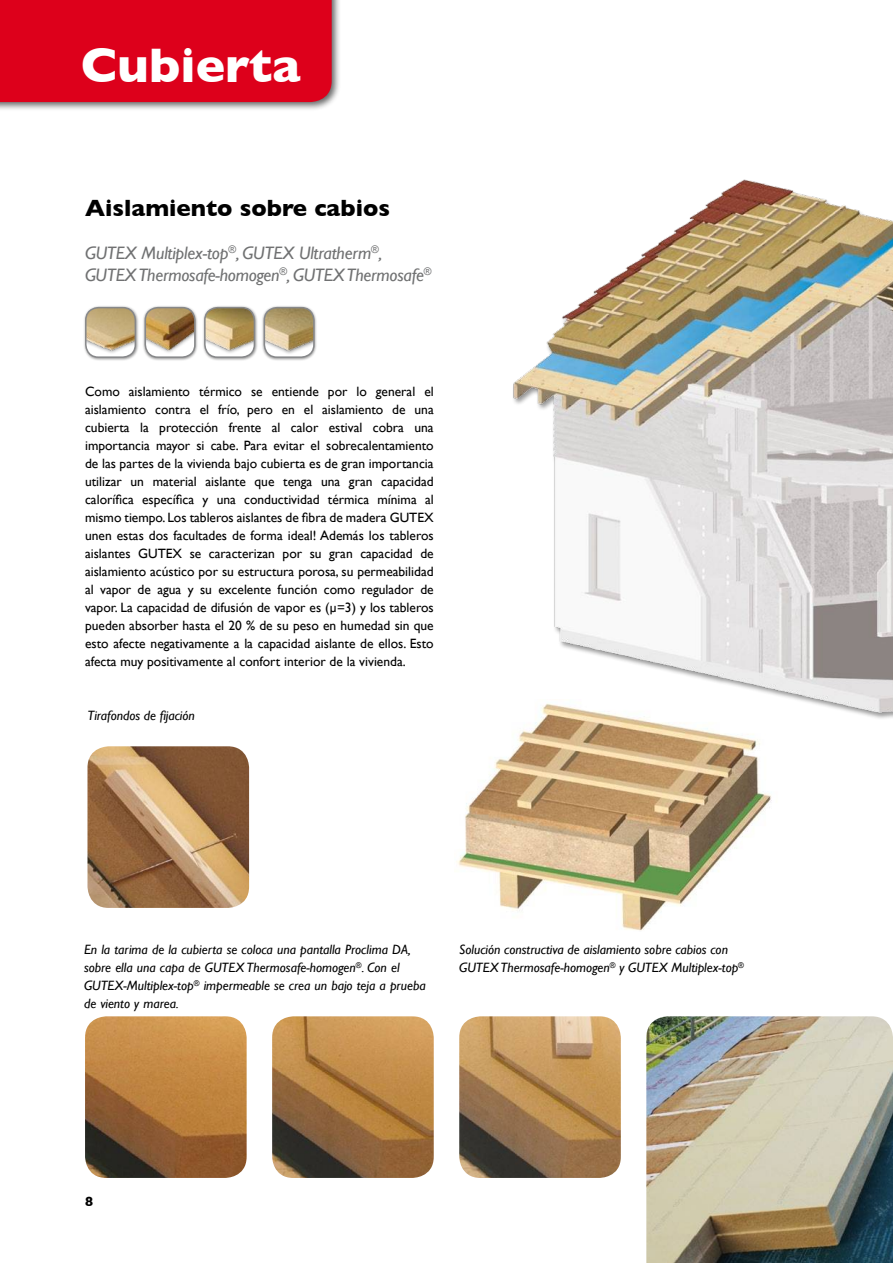
<style>
.page{position:relative;width:893px;height:1263px;background:#fff}
.page>*{position:absolute;margin:0;border:0;box-sizing:border-box;transform-origin:0 0}
.t1{font:700 49.5px "Gill Sans";color:#fff}
.t2{font:700 24px "Gill Sans";color:#000}
.t3{font:italic 18px/21.6px "Gill Sans";letter-spacing:-.015em;color:#707172}
.t4{font:13.5px/18px "Gill Sans";color:#000;text-align:justify}
.t5{font:italic 13.5px/18px "Gill Sans";color:#000}
.t6{font:700 13.5px "Gill Sans";color:#000}
</style>
<div class="page">
<img style="left:513px;top:179px;width:380px;height:540px">
<img style="left:456px;top:699px;width:322px;height:232px">
<div style="left:0;top:0;width:341px;height:112px;background:#000;opacity:.6"></div>
<div style="left:0;top:0;width:332px;height:102px;background:#dd001b"></div>
<img style="left:646px;top:1016px;width:247px;height:247px">
<img style="left:87px;top:746px;width:162px;height:162px">
<img style="left:85px;top:1016px;width:162px;height:162px">
<img style="left:272px;top:1016px;width:162px;height:162px">
<img style="left:459px;top:1016px;width:162px;height:162px">
<div style="left:83px;top:305px;width:56px;height:56px;background:#000;opacity:.4"></div>
<img style="left:86px;top:308px;width:49px;height:49px">
<div style="left:85px;top:307px;width:51px;height:51px;border:2px solid #87888a;border-radius:13px"></div>
<div style="left:142px;top:305px;width:57px;height:56px;background:#000;opacity:.4"></div>
<img style="left:145px;top:308px;width:50px;height:49px">
<div style="left:145px;top:307px;width:51px;height:51px;border:2px solid #87888a;border-radius:13px"></div>
<div style="left:202px;top:305px;width:56px;height:56px;background:#000;opacity:.4"></div>
<img style="left:205px;top:308px;width:49px;height:49px">
<div style="left:204px;top:307px;width:51px;height:51px;border:2px solid #87888a;border-radius:13px"></div>
<div style="left:261px;top:305px;width:57px;height:56px;background:#000;opacity:.4"></div>
<img style="left:264px;top:308px;width:50px;height:49px">
<div style="left:264px;top:307px;width:51px;height:51px;border:2px solid #87888a;border-radius:13px"></div>
<h1 class="t1" style="left:81px;top:36px;width:221px">Cubierta</h1>
<h2 class="t2" style="left:85px;top:194px;width:307px">Aislamiento sobre cabios</h2>
<h3 class="t3" style="left:85px;top:242px;width:348px">GUTEX Multiplex-top<sup>®</sup>, GUTEX Ultratherm<sup>®</sup>,<br>GUTEX Thermosafe-homogen<sup>®</sup>, GUTEX Thermosafe<sup>®</sup></h3>
<p class="t4" style="left:85px;top:382px;width:350px">Como aislamiento térmico se entiende por lo general el aislamiento contra el frío, pero en el aislamiento de una cubierta la protección frente al calor estival cobra una importancia mayor si cabe. Para evitar el sobrecalentamiento de las partes de la vivienda bajo cubierta es de gran importancia utilizar un material aislante que tenga una gran capacidad calorífica específica y una conductividad térmica mínima al mismo tiempo. Los tableros aislantes de fibra de madera GUTEX unen estas dos facultades de forma ideal! Además los tableros aislantes GUTEX se caracterizan por su gran capacidad de aislamiento acústico por su estructura porosa, su permeabilidad al vapor de agua y su excelente función como regulador de vapor. La capacidad de difusión de vapor es (μ=3) y los tableros pueden absorber hasta el 20 % de su peso en humedad sin que esto afecte negativamente a la capacidad aislante de ellos. Esto afecta muy positivamente al confort interior de la vivienda.</p>
<p class="t5" style="left:87px;top:706px;width:109px">Tirafondos de fijación</p>
<p class="t5" style="left:84px;top:940px;width:343px">En la tarima de la cubierta se coloca una pantalla Proclima DA, sobre ella una capa de GUTEX Thermosafe-homogen<sup>®</sup>. Con el GUTEX-Multiplex-top<sup>®</sup> impermeable se crea un bajo teja a prueba de viento y marea.</p>
<p class="t5" style="left:459px;top:940px;width:286px">Solución constructiva de aislamiento sobre cabios con<br>GUTEX Thermosafe-homogen<sup>®</sup> y GUTEX Multiplex-top<sup>®</sup></p>
<p class="t6" style="left:85px;top:1194px;width:10px">8</p>
</div>
